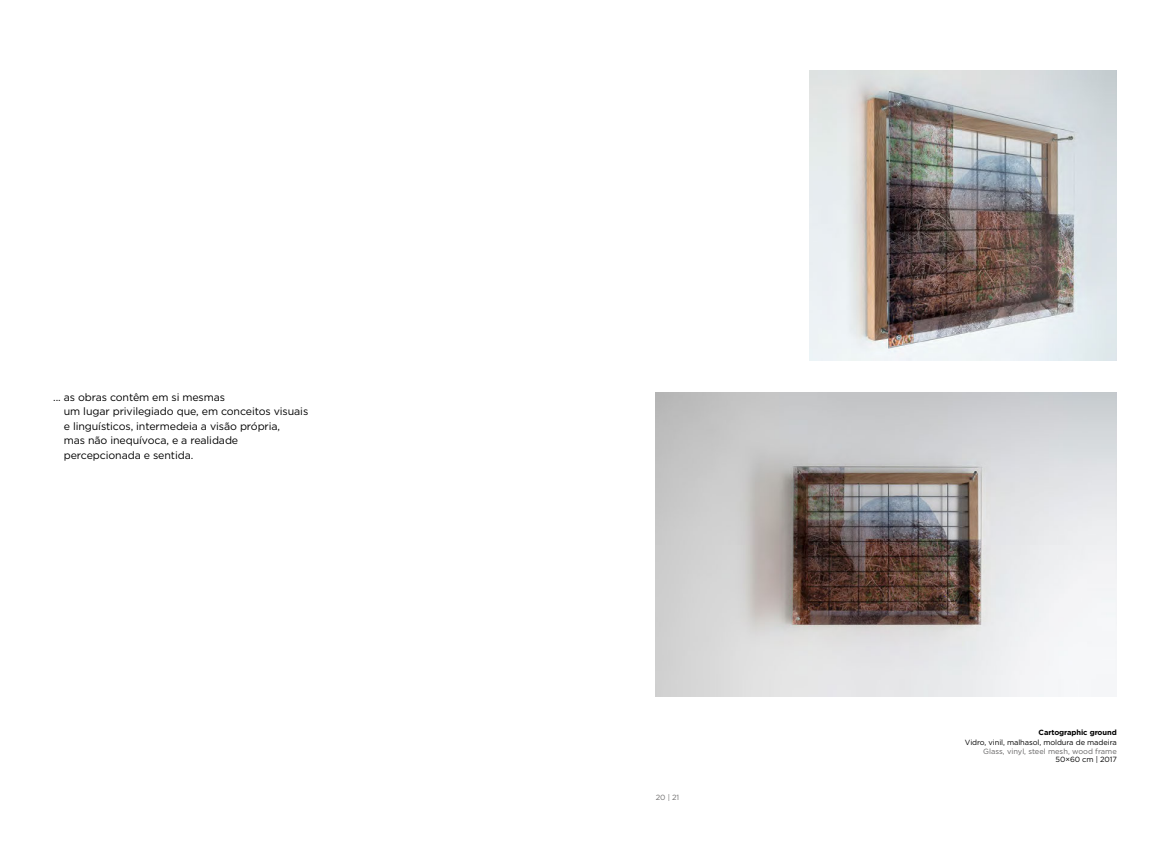
<style>
.page{position:relative;width:1170px;height:851px;background:#fff}
.page>*{position:absolute;margin:0;border:0;box-sizing:border-box;transform-origin:0 0}
.t1{font:10.62px/14.4px "Gotham";letter-spacing:-.01em;color:#000}
.t2{font:7.5px "Gotham";letter-spacing:-.01em;color:#000}
.t3{font:7.5px "Gotham";color:#646363}
.t4{font:700 7.5px "Gotham";letter-spacing:-.01em;color:#000}
.t5{font:7.5px "Gotham";color:#706f6f}
</style>
<div class="page">
<img style="left:809px;top:71px;width:307px;height:289px">
<img style="left:656px;top:392px;width:460px;height:304px">
<p class="t1" style="left:64px;top:390px;width:246px;text-indent:-11px">... as obras contêm em si mesmas<br>um lugar privilegiado que, em conceitos visuais e linguísticos, intermedeia a visão própria,<br>mas não inequívoca, e a realidade percepcionada e sentida.</p>
<p class="t5" style="left:656px;top:792px;width:25px">20 | 21</p>
<p class="t4" style="left:1038px;top:727px;width:80px">Cartographic ground</p>
<p class="t2" style="left:964px;top:737px;width:153px">Vidro, vinil, malhasol, moldura de madeira</p>
<p class="t3" style="left:983px;top:746px;width:135px">Glass, vinyl, steel mesh, wood frame</p>
<p class="t2" style="left:1055px;top:754px;width:63px">50×60 cm | 2017</p>
</div>
